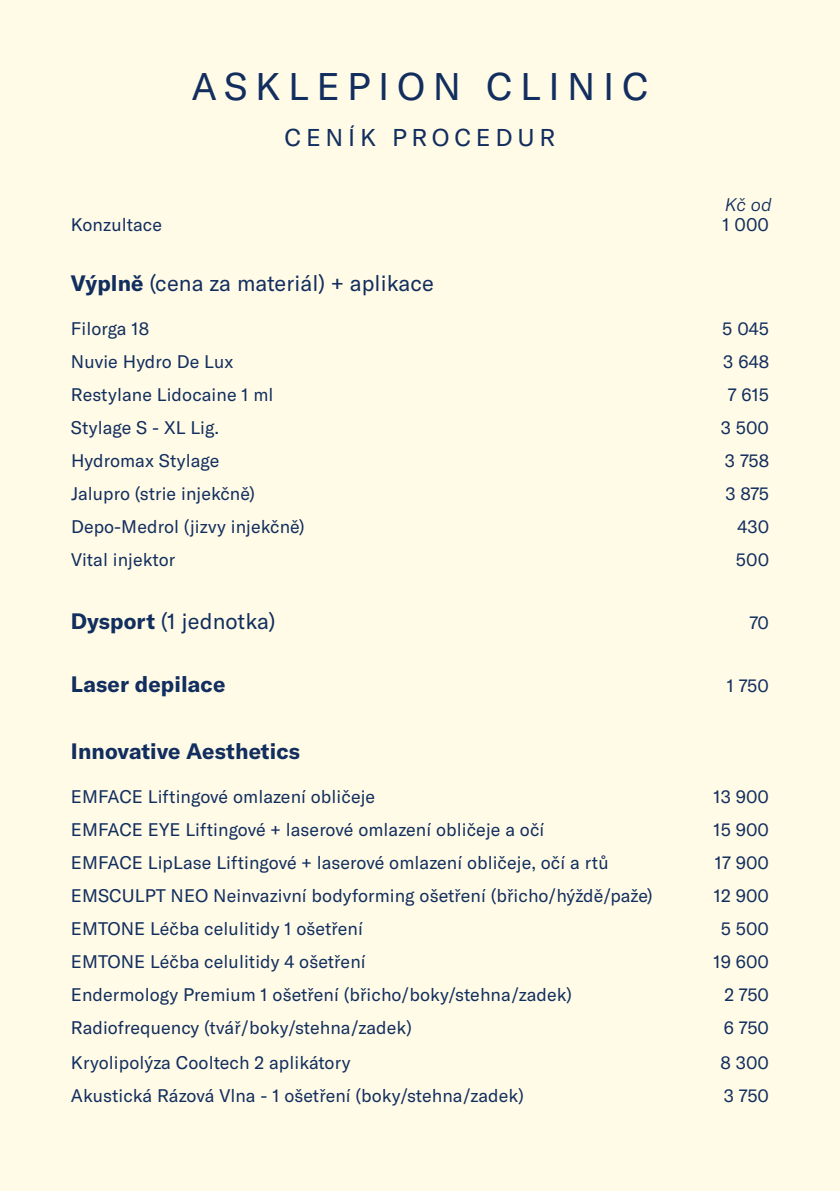
<style>
.page{position:relative;width:840px;height:1191px;background:#fff}
.page>*{position:absolute;margin:0;border:0;box-sizing:border-box;transform-origin:0 0}
.t1{font:38px "GT America";letter-spacing:.2em;color:#122e5f}
.t2{font:24px "GT America";letter-spacing:.2em;color:#122e5f}
.t3{font:22px "GT America";letter-spacing:.005em;color:#122e5f}
.t4{font:700 22px "GT America";letter-spacing:.005em;color:#122e5f}
.t5{font:18px "GT America";letter-spacing:.005em;color:#122e5f}
.t6{font:italic 300 18px "GT America";color:#122e5f}
.s1{font-weight:700}
</style>
<div class="page">
<div style="left:0;top:0;width:839px;height:1191px;background:#fffbe6"></div>
<h1 class="t1" style="left:191px;top:64px;width:458px">ASKLEPION CLINIC</h1>
<h2 class="t2" style="left:284px;top:123px;width:272px">CENÍK PROCEDUR</h2>
<p class="t6" style="left:724px;top:194px;width:48px">Kč od</p>
<p class="t5" style="left:71px;top:214px;width:93px">Konzultace</p>
<p class="t5" style="left:722px;top:214px;width:48px">1 000</p>
<p class="t3" style="left:71px;top:270px;width:364px"><span class="s1">Výplně</span> (cena za materiál) + aplikace</p>
<p class="t5" style="left:71px;top:318px;width:80px">Filorga 18</p>
<p class="t5" style="left:721px;top:318px;width:48px">5 045</p>
<p class="t5" style="left:71px;top:351px;width:164px">Nuvie Hydro De Lux</p>
<p class="t5" style="left:723px;top:351px;width:47px">3 648</p>
<p class="t5" style="left:71px;top:384px;width:204px">Restylane Lidocaine 1 ml</p>
<p class="t5" style="left:727px;top:384px;width:43px">7 615</p>
<p class="t5" style="left:71px;top:417px;width:149px">Stylage S - XL Lig.</p>
<p class="t5" style="left:720px;top:417px;width:50px">3 500</p>
<p class="t5" style="left:71px;top:450px;width:150px">Hydromax Stylage</p>
<p class="t5" style="left:724px;top:450px;width:46px">3 758</p>
<p class="t5" style="left:71px;top:483px;width:185px">Jalupro (strie injekčně)</p>
<p class="t5" style="left:725px;top:483px;width:45px">3 875</p>
<p class="t5" style="left:71px;top:516px;width:235px">Depo-Medrol (jizvy injekčně)</p>
<p class="t5" style="left:737px;top:516px;width:33px">430</p>
<p class="t5" style="left:71px;top:549px;width:106px">Vital injektor</p>
<p class="t5" style="left:735px;top:549px;width:35px">500</p>
<p class="t3" style="left:71px;top:608px;width:206px"><span class="s1">Dysport</span> (1 jednotka)</p>
<p class="t5" style="left:749px;top:612px;width:21px">70</p>
<p class="t4" style="left:71px;top:670px;width:156px">Laser depilace</p>
<p class="t5" style="left:726px;top:675px;width:44px">1 750</p>
<p class="t4" style="left:71px;top:737px;width:230px">Innovative Aesthetics</p>
<p class="t5" style="left:71px;top:786px;width:305px">EMFACE Liftingové omlazení obličeje</p>
<p class="t5" style="left:713px;top:786px;width:57px">13 900</p>
<p class="t5" style="left:71px;top:819px;width:474px">EMFACE EYE Liftingové + laserové omlazení obličeje a očí</p>
<p class="t5" style="left:713px;top:819px;width:57px">15 900</p>
<p class="t5" style="left:71px;top:852px;width:539px">EMFACE LipLase Liftingové + laserové omlazení obličeje, očí a rtů</p>
<p class="t5" style="left:714px;top:852px;width:56px">17 900</p>
<p class="t5" style="left:71px;top:885px;width:583px">EMSCULPT NEO Neinvazivní bodyforming ošetření (břicho/hýždě/paže)</p>
<p class="t5" style="left:713px;top:885px;width:57px">12 900</p>
<p class="t5" style="left:71px;top:918px;width:293px">EMTONE Léčba celulitidy 1 ošetření</p>
<p class="t5" style="left:720px;top:918px;width:50px">5 500</p>
<p class="t5" style="left:71px;top:951px;width:296px">EMTONE Léčba celulitidy 4 ošetření</p>
<p class="t5" style="left:713px;top:951px;width:57px">19 600</p>
<p class="t5" style="left:71px;top:984px;width:502px">Endermology Premium 1 ošetření (břicho/boky/stehna/zadek)</p>
<p class="t5" style="left:724px;top:984px;width:46px">2 750</p>
<p class="t5" style="left:71px;top:1017px;width:342px">Radiofrequency (tvář/boky/stehna/zadek)</p>
<p class="t5" style="left:723px;top:1017px;width:47px">6 750</p>
<p class="t5" style="left:71px;top:1052px;width:281px">Kryolipolýza Cooltech 2 aplikátory</p>
<p class="t5" style="left:720px;top:1052px;width:50px">8 300</p>
<p class="t5" style="left:71px;top:1085px;width:454px">Akustická Rázová Vlna - 1 ošetření (boky/stehna/zadek)</p>
<p class="t5" style="left:723px;top:1085px;width:47px">3 750</p>
</div>
